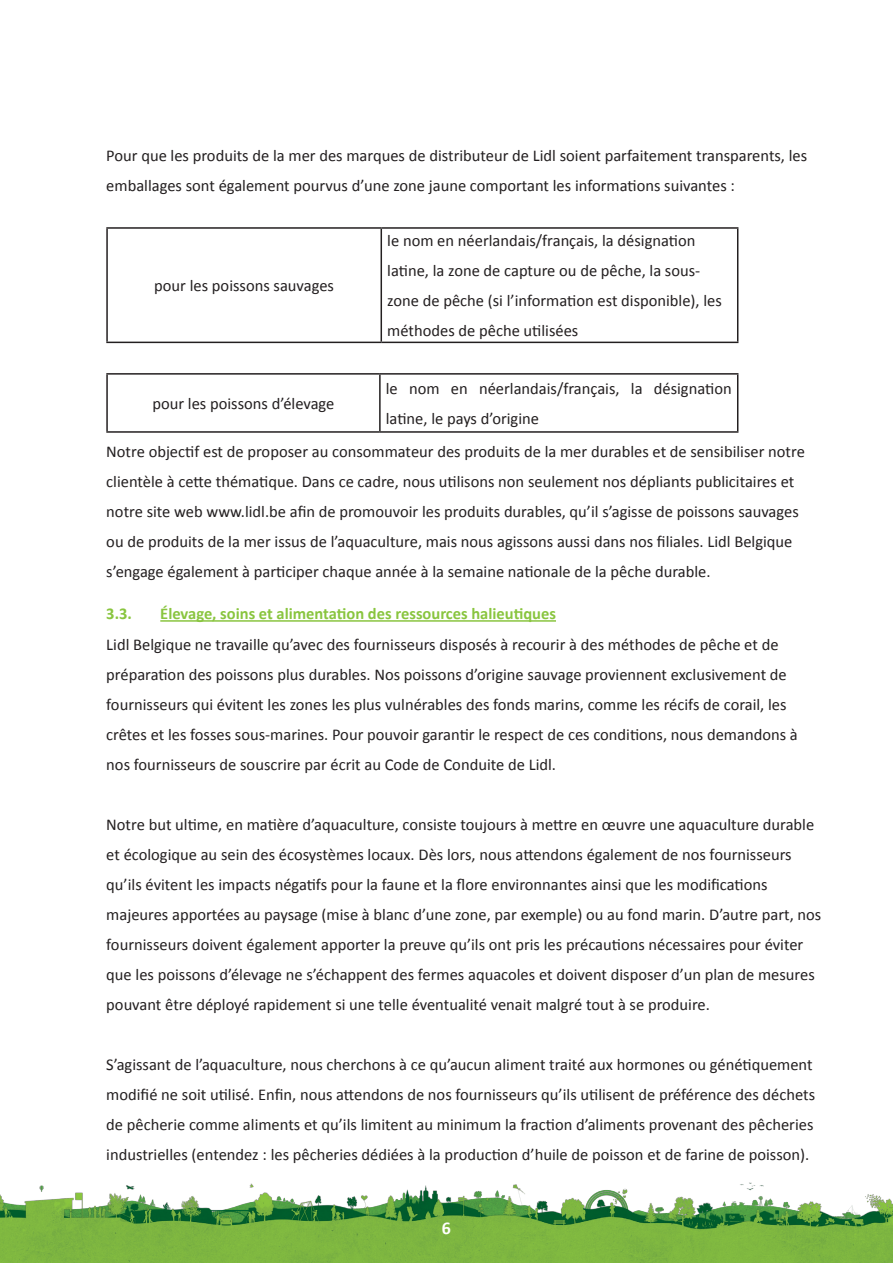
<style>
.page{position:relative;width:893px;height:1263px;background:#fff}
.page>*{position:absolute;margin:0;border:0;box-sizing:border-box;transform-origin:0 0}
.t1{font:700 18px "Calibri";color:#fff}
.TEKST{font:16.5px/30px "Calibri";color:#231f20}
.t2{font:700 16.5px "Calibri";color:#89c53f}
</style>
<div class="page">
<hr style="left:160px;top:620px;width:396px;height:2px;background:#89c53f">
<hr style="left:106px;top:227px;width:275px;height:2px;background:#231f20">
<hr style="left:106px;top:229px;width:2px;height:113px;background:#231f20">
<hr style="left:381px;top:227px;width:357px;height:2px;background:#231f20">
<hr style="left:381px;top:229px;width:1px;height:113px;background:#231f20">
<hr style="left:737px;top:229px;width:1px;height:113px;background:#231f20">
<hr style="left:106px;top:342px;width:275px;height:1px;background:#231f20">
<hr style="left:381px;top:342px;width:357px;height:1px;background:#231f20">
<hr style="left:106px;top:373px;width:274px;height:2px;background:#231f20">
<hr style="left:106px;top:375px;width:2px;height:56px;background:#231f20">
<hr style="left:380px;top:373px;width:358px;height:2px;background:#231f20">
<hr style="left:379px;top:375px;width:2px;height:56px;background:#231f20">
<hr style="left:737px;top:375px;width:1px;height:56px;background:#231f20">
<hr style="left:106px;top:431px;width:274px;height:2px;background:#231f20">
<hr style="left:380px;top:431px;width:358px;height:2px;background:#231f20">
<img style="left:0;top:1182px;width:893px;height:81px">
<p class="TEKST" style="left:106px;top:141px;width:702px">Pour que les produits de la mer des marques de distributeur de Lidl soient parfaitement transparents, les emballages sont également pourvus d’une zone jaune comportant les informations suivantes :</p>
<p class="TEKST" style="left:154px;top:271px;width:181px">pour les poissons sauvages</p>
<p class="TEKST" style="left:387px;top:226px;width:336px">le nom en néerlandais/français, la désignation latine, la zone de capture ou de pêche, la sous&shy;zone de pêche (si l’information est disponible), les méthodes de pêche utilisées</p>
<p class="TEKST" style="left:386px;top:374px;width:347px">le nom en néerlandais/français, la désignation latine, le pays d’origine</p>
<p class="TEKST" style="left:106px;top:436px;width:700px">Notre objectif est de proposer au consommateur des produits de la mer durables et de sensibiliser notre clientèle à cette thématique. Dans ce cadre, nous utilisons non seulement nos dépliants publicitaires et notre site web www.lidl.be afin de promouvoir les produits durables, qu’il s’agisse de poissons sauvages ou de produits de la mer issus de l’aquaculture, mais nous agissons aussi dans nos filiales. Lidl Belgique s’engage également à participer chaque année à la semaine nationale de la pêche durable.</p>
<p class="t2" style="left:106px;top:603px;width:24px">3.3.</p>
<p class="t2" style="left:160px;top:603px;width:397px">Élevage, soins et alimentation des ressources halieutiques</p>
<p class="TEKST" style="left:106px;top:629px;width:693px">Lidl Belgique ne travaille qu’avec des fournisseurs disposés à recourir à des méthodes de pêche et de préparation des poissons plus durables. Nos poissons d’origine sauvage proviennent exclusivement de fournisseurs qui évitent les zones les plus vulnérables des fonds marins, comme les récifs de corail, les crêtes et les fosses sous-marines. Pour pouvoir garantir le respect de ces conditions, nous demandons à nos fournisseurs de souscrire par écrit au Code de Conduite de Lidl.</p>
<p class="TEKST" style="left:152px;top:389px;width:184px">pour les poissons d’élevage</p>
<p class="TEKST" style="left:106px;top:809px;width:717px">Notre but ultime, en matière d’aquaculture, consiste toujours à mettre en œuvre une aquaculture durable et écologique au sein des écosystèmes locaux. Dès lors, nous attendons également de nos fournisseurs qu’ils évitent les impacts négatifs pour la faune et la flore environnantes ainsi que les modifications majeures apportées au paysage (mise à blanc d’une zone, par exemple) ou au fond marin. D’autre part, nos fournisseurs doivent également apporter la preuve qu’ils ont pris les précautions nécessaires pour éviter que les poissons d’élevage ne s’échappent des fermes aquacoles et doivent disposer d’un plan de mesures pouvant être déployé rapidement si une telle éventualité venait malgré tout à se produire.</p>
<p class="TEKST" style="left:106px;top:1049px;width:710px">S’agissant de l’aquaculture, nous cherchons à ce qu’aucun aliment traité aux hormones ou génétiquement modifié ne soit utilisé. Enfin, nous attendons de nos fournisseurs qu’ils utilisent de préférence des déchets de pêcherie comme aliments et qu’ils limitent au minimum la fraction d’aliments provenant des pêcheries industrielles (entendez : les pêcheries dédiées à la production d’huile de poisson et de farine de poisson).</p>
<p class="t1" style="left:442px;top:1216px;width:11px">6</p>
</div>
